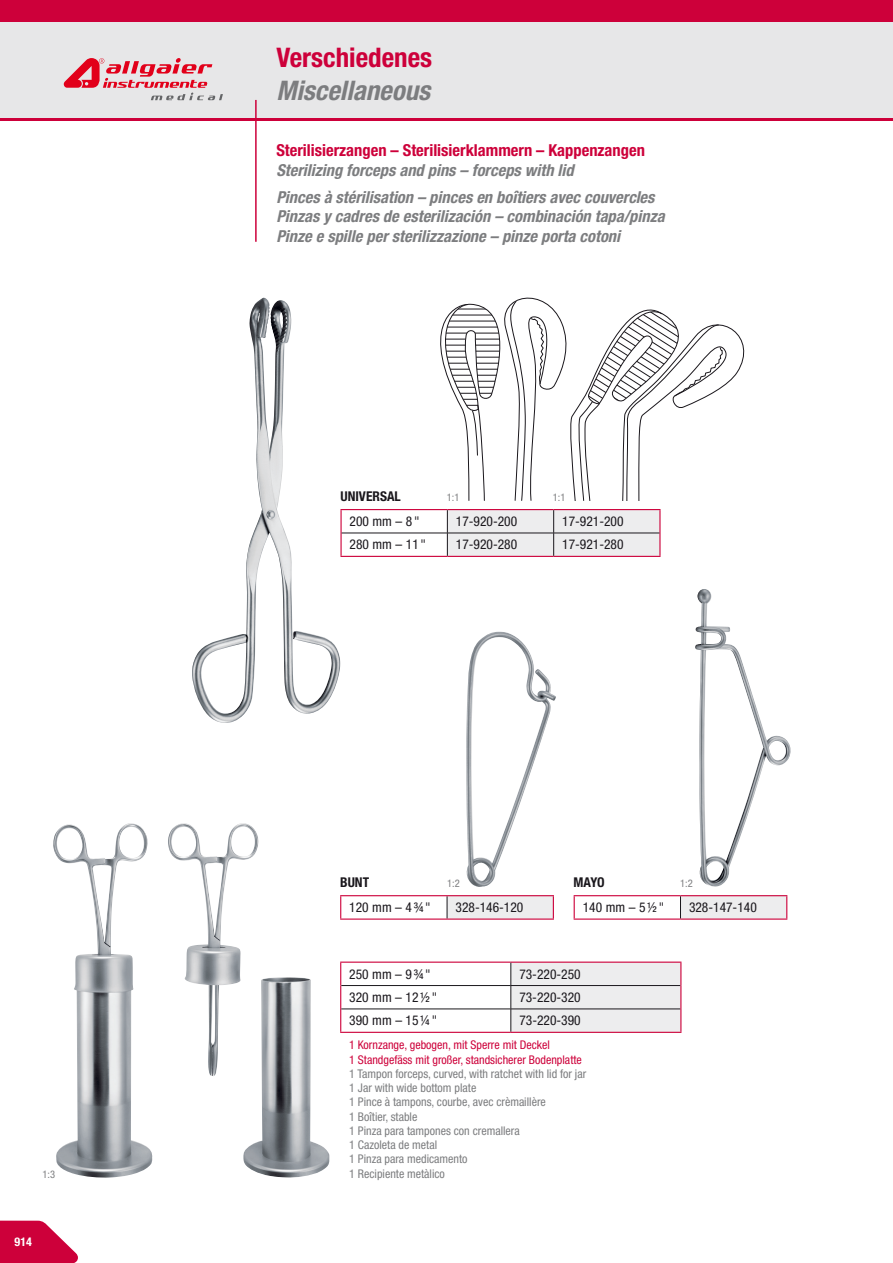
<style>
.page{position:relative;width:893px;height:1263px;background:#fff}
.page>*{position:absolute;margin:0;border:0;box-sizing:border-box;transform-origin:0 0}
.t1{font:700 condensed 27px "Helvetica Neue LT Std";color:#cd003a}
.t2{font:italic 700 condensed 27px "Helvetica Neue LT Std";color:#7c7d7f}
.t3{font:italic 700 condensed 16.5px/27px "Helvetica Neue LT Std";color:#7c7d7f}
.t4{font:700 condensed 16.5px "Helvetica Neue LT Std";color:#cd003a}
.t5{font:condensed 13.5px "Helvetica Neue LT Std";color:#1a171c}
.t6{font:700 condensed 13.5px "Helvetica Neue LT Std";color:#1a171c}
.t7{font:condensed 12px/14.2px "Helvetica Neue LT Std";color:#7c7d7f}
.t8{font:condensed 12px/14.2px "Helvetica Neue LT Std";color:#cd003a}
.t9{font:700 condensed 12px "Helvetica Neue LT Std";color:#fff}
.t10{font:condensed 10.5px "Helvetica Neue LT Std";color:#7c7d7f}
</style>
<div class="page">
<svg style="left:0;top:1220px;width:78px;height:43px"></svg>
<hr style="left:0;top:1262px;width:74px;height:1px;background:#cd003a">
<div style="left:0;top:21px;width:893px;height:98px;background:#e7e7e8"></div>
<div style="left:0;top:0;width:893px;height:21px;background:#cd003a"></div>
<hr style="left:0;top:119px;width:893px;height:2px;background:#cd003a">
<svg style="left:64px;top:58px;width:159px;height:42px"></svg>
<hr style="left:255px;top:100px;width:2px;height:142px;background:#cd003a">
<hr style="left:340px;top:961px;width:171px;height:2px;background:#cd003a">
<hr style="left:511px;top:961px;width:170px;height:2px;background:#cd003a">
<svg style="left:340px;top:963px;width:1px;height:69px"></svg>
<hr style="left:341px;top:985px;width:170px;height:1px;background:#1a171c">
<hr style="left:341px;top:1009px;width:170px;height:1px;background:#1a171c">
<svg style="left:511px;top:962px;width:170px;height:70px;background:#e5e2e4"></svg>
<hr style="left:340px;top:1032px;width:171px;height:1px;background:#cd003a">
<hr style="left:511px;top:1032px;width:170px;height:1px;background:#cd003a">
<div style="left:447px;top:896px;width:106px;height:23px;background:#ededee"></div>
<svg style="left:447px;top:896px;width:1px;height:22px"></svg>
<hr style="left:340px;top:895px;width:107px;height:1px;background:#cd003a">
<svg style="left:340px;top:896px;width:1px;height:22px"></svg>
<hr style="left:447px;top:895px;width:107px;height:1px;background:#cd003a">
<svg style="left:553px;top:896px;width:1px;height:22px"></svg>
<hr style="left:340px;top:918px;width:107px;height:2px;background:#cd003a">
<hr style="left:447px;top:918px;width:107px;height:2px;background:#cd003a">
<img style="left:466px;top:632px;width:90px;height:255px">
<div style="left:680px;top:896px;width:107px;height:23px;background:#ededee"></div>
<svg style="left:680px;top:896px;width:1px;height:22px"></svg>
<hr style="left:574px;top:895px;width:106px;height:1px;background:#cd003a">
<svg style="left:574px;top:896px;width:1px;height:22px"></svg>
<hr style="left:680px;top:895px;width:107px;height:1px;background:#cd003a">
<svg style="left:786px;top:896px;width:1px;height:22px"></svg>
<hr style="left:574px;top:918px;width:106px;height:2px;background:#cd003a">
<hr style="left:680px;top:918px;width:107px;height:2px;background:#cd003a">
<img style="left:695px;top:589px;width:96px;height:298px">
<img style="left:168px;top:823px;width:161px;height:355px">
<img style="left:53px;top:823px;width:100px;height:355px">
<img style="left:192px;top:298px;width:148px;height:425px">
<hr style="left:340px;top:509px;width:107px;height:1px;background:#cd003a">
<hr style="left:340px;top:510px;width:2px;height:23px;background:#cd003a">
<hr style="left:447px;top:509px;width:107px;height:1px;background:#cd003a">
<hr style="left:554px;top:509px;width:106px;height:1px;background:#cd003a">
<hr style="left:340px;top:533px;width:2px;height:23px;background:#cd003a">
<hr style="left:340px;top:556px;width:107px;height:1px;background:#cd003a">
<hr style="left:447px;top:556px;width:107px;height:1px;background:#cd003a">
<hr style="left:554px;top:556px;width:106px;height:1px;background:#cd003a">
<hr style="left:342px;top:533px;width:105px;height:1px;background:#1a171c">
<svg style="left:447px;top:510px;width:213px;height:46px;background:#e7e5e6"></svg>
<hr style="left:554px;top:533px;width:105px;height:1px;background:#1a171c">
<svg style="left:440px;top:298px;width:304px;height:203px"></svg>
<p class="t10" style="left:43px;top:1168px;width:14px">1:3</p>
<p class="t9" style="left:15px;top:1234px;width:19px">914</p>
<h1 class="t1" style="left:276px;top:41px;width:157px">Verschiedenes</h1>
<h1 class="t2" style="left:276px;top:74px;width:155px">Miscellaneous</h1>
<h2 class="t4" style="left:276px;top:140px;width:370px">Sterilisierzangen – Sterilisierklammern – Kappenzangen</h2>
<h2 class="t3" style="left:276px;top:157px;width:380px">Sterilizing forceps and pins – forceps with lid<br>Pinces à stérilisation – pinces en boîtiers avec couvercles</h2>
<h2 class="t3" style="left:276px;top:207px;width:390px;line-height:19.5px">Pinzas y cadres de esterilización – combinación tapa/pinza<br>Pinze e spille per sterilizzazione – pinze porta cotoni</h2>
<p class="t6" style="left:340px;top:488px;width:62px">Universal</p>
<p class="t10" style="left:447px;top:491px;width:14px">1:1</p>
<p class="t10" style="left:553px;top:491px;width:14px">1:1</p>
<p class="t5" style="left:350px;top:513px;width:72px">200 mm – 8 "</p>
<p class="t5" style="left:456px;top:513px;width:63px">17-920-200</p>
<p class="t5" style="left:562px;top:513px;width:63px">17-921-200</p>
<p class="t5" style="left:350px;top:537px;width:78px">280 mm – 11 "</p>
<p class="t5" style="left:456px;top:537px;width:63px">17-920-280</p>
<p class="t5" style="left:562px;top:537px;width:63px">17-921-280</p>
<p class="t6" style="left:340px;top:874px;width:30px">Bunt</p>
<p class="t10" style="left:447px;top:877px;width:14px">1:2</p>
<p class="t5" style="left:349px;top:900px;width:83px">120 mm – 4¾"</p>
<p class="t5" style="left:456px;top:900px;width:69px">328-146-120</p>
<p class="t6" style="left:574px;top:874px;width:33px">Mayo</p>
<p class="t10" style="left:680px;top:877px;width:14px">1:2</p>
<p class="t5" style="left:583px;top:900px;width:83px">140 mm – 5½"</p>
<p class="t5" style="left:689px;top:900px;width:69px">328-147-140</p>
<p class="t5" style="left:349px;top:966px;width:83px">250 mm – 9¾"</p>
<p class="t5" style="left:519px;top:966px;width:63px">73-220-250</p>
<p class="t5" style="left:349px;top:989px;width:89px">320 mm – 12½"</p>
<p class="t5" style="left:519px;top:989px;width:63px">73-220-320</p>
<p class="t5" style="left:349px;top:1013px;width:89px">390 mm – 15¼"</p>
<p class="t5" style="left:519px;top:1013px;width:63px">73-220-390</p>
<p class="t8" style="left:349px;top:1038px;width:234px">1 Kornzange, gebogen, mit Sperre mit Deckel<br>1 Standgefäss mit großer, standsicherer Bodenplatte</p>
<p class="t7" style="left:349px;top:1066px;width:239px">1 Tampon forceps, curved, with ratchet with lid for jar<br>1 Jar with wide bottom plate<br>1 Pince à tampons, courbe, avec crèmaillère<br>1 Boîtier, stable<br>1 Pinza para tampones con cremallera<br>1 Cazoleta de metal<br>1 Pinza para medicamento<br>1 Recipiente metàlico</p>
</div>
